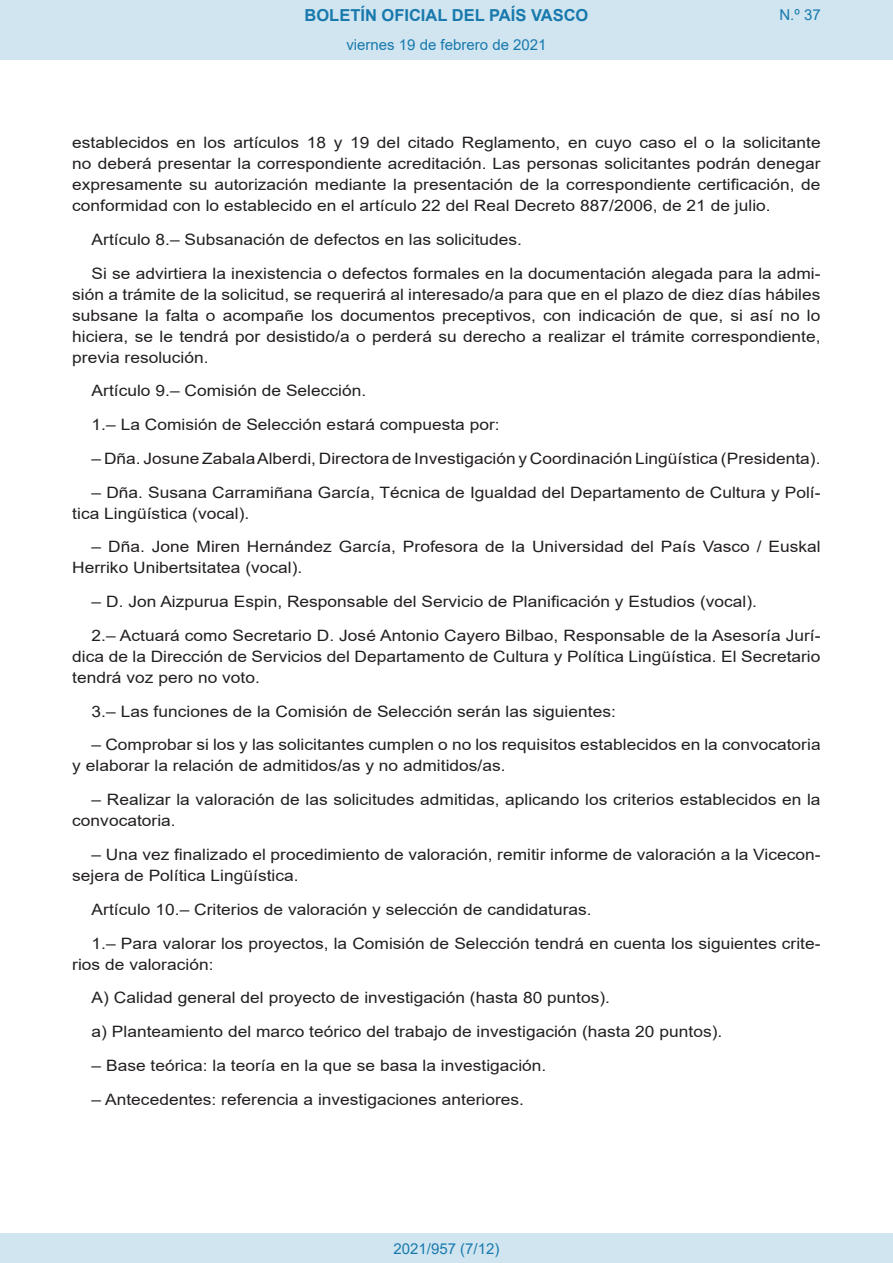
<style>
.page{position:relative;width:893px;height:1263px;background:#fff}
.page>*{position:absolute;margin:0;border:0;box-sizing:border-box;transform-origin:0 0}
.t1{font:700 16.5px "Arial";color:#1879ad}
.BOPVDetalle{font:15.6px/21px "Arial";color:#231f20;scale:1.11 1}
.Paginacion_Centro{font:15px "Arial";color:#1879ad}
</style>
<div class="page">
<div style="left:0;top:0;width:893px;height:60px;background:#d0e5f0"></div>
<div style="left:0;top:1233px;width:893px;height:30px;background:#d0e5f0"></div>
<p class="t1" style="left:305px;top:3px;width:285px">BOLETÍN OFICIAL DEL PAÍS VASCO</p>
<p class="Paginacion_Centro" style="left:346px;top:35px;width:202px">viernes 19 de febrero de 2021</p>
<p class="Paginacion_Centro" style="left:779px;top:5px;width:43px">N.º 37</p>
<p class="BOPVDetalle" style="left:72px;top:132px;width:676px;text-align:justify">establecidos en los artículos 18 y 19 del citado Reglamento, en cuyo caso el o la solicitante no deberá presentar la correspondiente acreditación. Las personas solicitantes podrán denegar expresamente su autorización mediante la presentación de la correspondiente certificación, de conformidad con lo establecido en el artículo 22 del Real Decreto 887/2006, de 21 de julio.</p>
<p class="BOPVDetalle" style="left:92px;top:229px;width:389px">Artículo 8.– Subsanación de defectos en las solicitudes.</p>
<p class="BOPVDetalle" style="left:72px;top:263px;width:676px;text-align:justify;text-indent:19px">Si se advirtiera la inexistencia o defectos formales en la documentación alegada para la admi&shy;sión a trámite de la solicitud, se requerirá al interesado/a para que en el plazo de diez días hábiles subsane la falta o acompañe los documentos preceptivos, con indicación de que, si así no lo hiciera, se le tendrá por desistido/a o perderá su derecho a realizar el trámite correspondiente, previa resolución.</p>
<p class="BOPVDetalle" style="left:92px;top:380px;width:249px">Artículo 9.– Comisión de Selección.</p>
<p class="BOPVDetalle" style="left:92px;top:414px;width:369px">1.– La Comisión de Selección estará compuesta por:</p>
<p class="BOPVDetalle" style="left:92px;top:448px;width:658px">– Dña. Josune Zabala Alberdi, Directora de Investigación y Coordinación Lingüística (Presidenta).</p>
<p class="BOPVDetalle" style="left:72px;top:482px;width:676px;text-indent:19px">– Dña. Susana Carramiñana García, Técnica de Igualdad del Departamento de Cultura y Polí&shy;tica Lingüística (vocal).</p>
<p class="BOPVDetalle" style="left:72px;top:536px;width:676px;text-indent:19px">– Dña. Jone Miren Hernández García, Profesora de la Universidad del País Vasco / Euskal<br>Herriko Unibertsitatea (vocal).</p>
<p class="BOPVDetalle" style="left:92px;top:591px;width:601px">– D. Jon Aizpurua Espin, Responsable del Servicio de Planificación y Estudios (vocal).</p>
<p class="BOPVDetalle" style="left:72px;top:625px;width:676px;text-align:justify;text-indent:19px">2.– Actuará como Secretario D. José Antonio Cayero Bilbao, Responsable de la Asesoría Jurí&shy;dica de la Dirección de Servicios del Departamento de Cultura y Política Lingüística. El Secretario tendrá voz pero no voto.</p>
<p class="BOPVDetalle" style="left:92px;top:701px;width:474px">3.– Las funciones de la Comisión de Selección serán las siguientes:</p>
<p class="BOPVDetalle" style="left:72px;top:734px;width:676px;text-indent:19px">– Comprobar si los y las solicitantes cumplen o no los requisitos establecidos en la convocatoria y elaborar la relación de admitidos/as y no admitidos/as.</p>
<p class="BOPVDetalle" style="left:72px;top:789px;width:676px;text-indent:19px">– Realizar la valoración de las solicitudes admitidas, aplicando los criterios establecidos en la convocatoria.</p>
<p class="BOPVDetalle" style="left:72px;top:844px;width:676px;text-indent:19px">– Una vez finalizado el procedimiento de valoración, remitir informe de valoración a la Vicecon&shy;sejera de Política Lingüística.</p>
<p class="BOPVDetalle" style="left:92px;top:899px;width:452px">Artículo 10.– Criterios de valoración y selección de candidaturas.</p>
<p class="BOPVDetalle" style="left:72px;top:932px;width:676px;text-indent:19px">1.– Para valorar los proyectos, la Comisión de Selección tendrá en cuenta los siguientes crite&shy;rios de valoración:</p>
<p class="BOPVDetalle" style="left:92px;top:987px;width:469px">A) Calidad general del proyecto de investigación (hasta 80 puntos).</p>
<p class="BOPVDetalle" style="left:92px;top:1021px;width:570px">a) Planteamiento del marco teórico del trabajo de investigación (hasta 20 puntos).</p>
<p class="BOPVDetalle" style="left:92px;top:1055px;width:411px">– Base teórica: la teoría en la que se basa la investigación.</p>
<p class="BOPVDetalle" style="left:92px;top:1088px;width:391px">– Antecedentes: referencia a investigaciones anteriores.</p>
<p class="Paginacion_Centro" style="left:393px;top:1238px;width:107px">2021/957 (7/12)</p>
</div>
